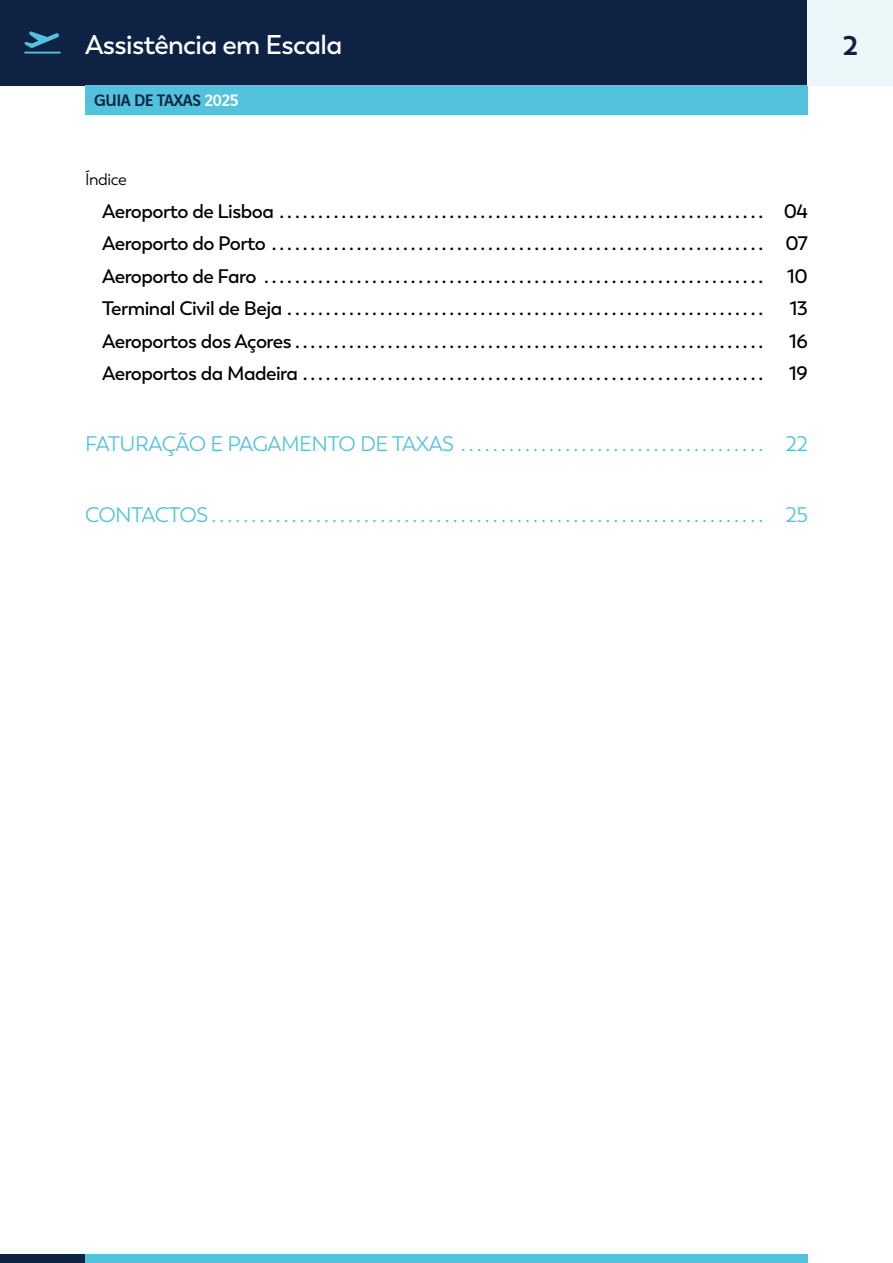
<style>
.page{position:relative;width:893px;height:1263px;background:#fff}
.page>*{position:absolute;margin:0;border:0;box-sizing:border-box;transform-origin:0 0}
.t1{font:600 27px "Trenda";letter-spacing:-.025em;color:#fff}
.t2{font:700 27px "Trenda";color:#0e2244}
.t3{font:21px "Trenda";letter-spacing:-.025em;color:#52c2dd}
.t4{font:600 19.5px/32.5px "Trenda";letter-spacing:-.025em;color:#000101;text-align:justify}
.t5{font:500 18px "Vinci Sans";letter-spacing:-.025em;color:#0e2244}
.t6{font:16.5px "Trenda";letter-spacing:-.025em;color:#000101}
.s1{color:#fff}
</style>
<div class="page">
<div style="left:0;top:0;width:808px;height:85px;background:#0e2244"></div>
<div style="left:85px;top:85px;width:723px;height:30px;background:#52c2dd"></div>
<div style="left:808px;top:0;width:85px;height:85px;background:#ecf7fa"></div>
<div style="left:0;top:1254px;width:85px;height:9px;background:#0e2244"></div>
<div style="left:85px;top:1254px;width:723px;height:9px;background:#52c2dd"></div>
<hr style="left:24px;top:52px;width:37px;height:2px;background:#52c2dd">
<svg style="left:24px;top:31px;width:35px;height:17px"></svg>
<h1 class="t1" style="left:85px;top:28px;width:259px">Assistência em Escala</h1>
<h1 class="t2" style="left:843px;top:29px;width:17px">2</h1>
<p class="t5" style="left:94px;top:86px;width:146px">GUIA DE TAXAS <span class="s1">2025</span></p>
<p class="t6" style="left:85px;top:170px;width:43px">Índice</p>
<p class="t4" style="left:102px;top:195px;width:663px">Aeroporto de Lisboa...............................................................<br>Aeroporto do Porto................................................................<br>Aeroporto de Faro .................................................................<br>Terminal Civil de Beja..............................................................<br>Aeroportos dos Açores.............................................................<br>Aeroportos da Madeira............................................................</p>
<p class="t4" style="left:784px;top:195px;width:26px">04<br>07<br>10<br>13<br>16<br>19</p>
<p class="t3" style="left:85px;top:432px;width:680px">FATURAÇÃO E PAGAMENTO DE TAXAS ......................................</p>
<p class="t3" style="left:786px;top:432px;width:24px">22</p>
<p class="t3" style="left:85px;top:503px;width:680px">CONTACTOS.....................................................................</p>
<p class="t3" style="left:786px;top:503px;width:24px">25</p>
</div>
